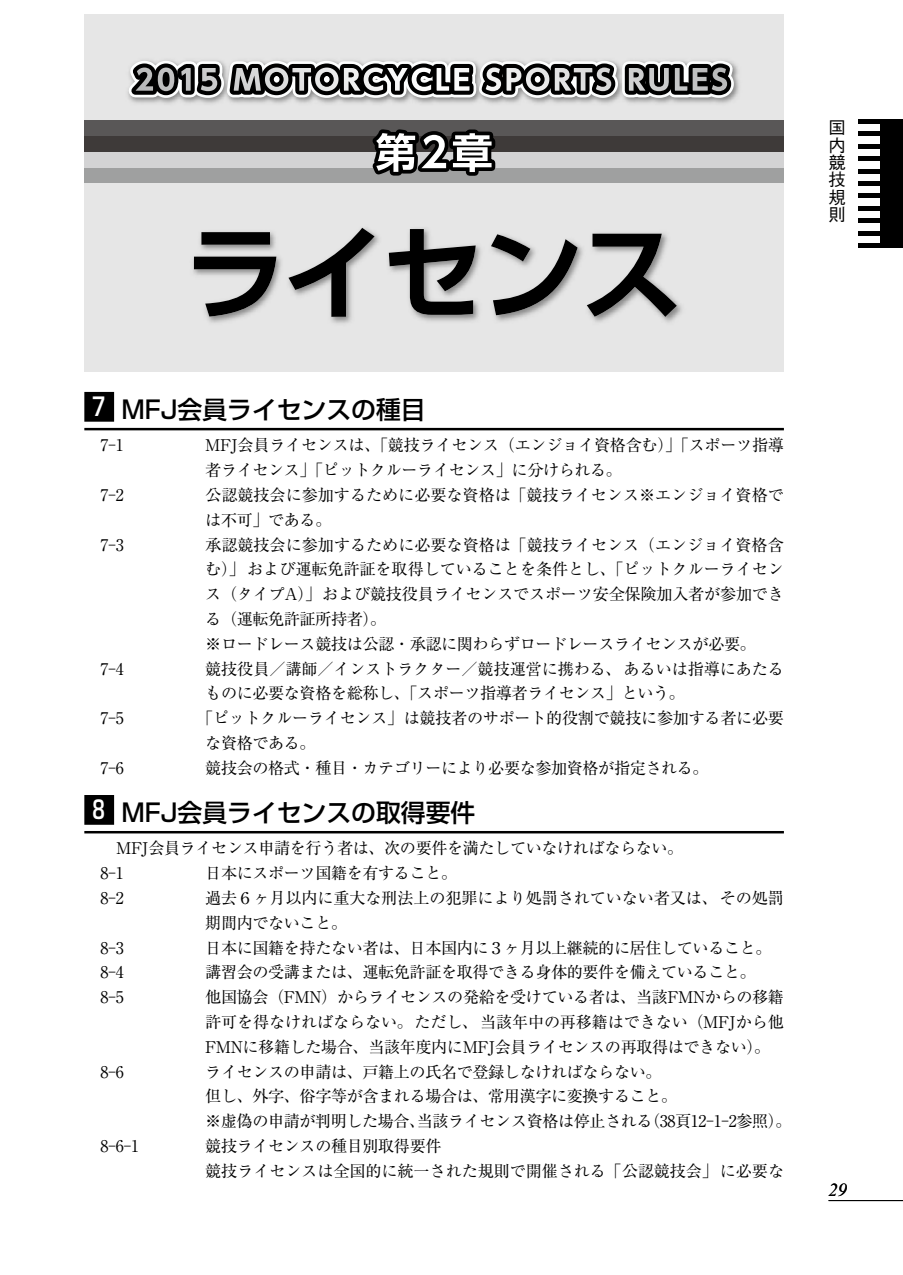
<style>
.page{position:relative;width:903px;height:1275px;background:#fff}
.page>*{position:absolute;margin:0;border:0;box-sizing:border-box;transform-origin:0 0}
.t1{font:24.85px "Shin Go Pro Medium 90 msp RKSJ H";color:#000}
.t2{font:italic 18.55px "Times New Roman";color:#000}
.t3{font:17.32px/17.3px "Gothic BBB Pro Medium 90 msp RKSJ V";color:#000;text-align:justify}
.t4{font:16.1px/24.8px "Ryumin Pro Regular 90 msp RKSJ H";letter-spacing:-.025em;color:#000}
.t5{font:16.1px/24.8px "Ryumin Pro Regular 90 msp RKSJ H";letter-spacing:-.005em;color:#000}
.s1{color:#fff}
</style>
<div class="page">
<div style="left:858px;top:131px;width:25px;height:5px;background:#000"></div>
<div style="left:858px;top:144px;width:25px;height:5px;background:#000"></div>
<div style="left:858px;top:156px;width:25px;height:5px;background:#000"></div>
<div style="left:858px;top:169px;width:25px;height:5px;background:#000"></div>
<div style="left:858px;top:181px;width:25px;height:5px;background:#000"></div>
<div style="left:858px;top:193px;width:25px;height:5px;background:#000"></div>
<div style="left:858px;top:206px;width:25px;height:5px;background:#000"></div>
<div style="left:858px;top:218px;width:25px;height:5px;background:#000"></div>
<div style="left:858px;top:231px;width:25px;height:5px;background:#000"></div>
<div style="left:858px;top:243px;width:25px;height:5px;background:#000"></div>
<div style="left:858px;top:119px;width:25px;height:5px;background:#000"></div>
<div style="left:881px;top:119px;width:22px;height:129px;background:#000"></div>
<hr style="left:828px;top:1200px;width:75px;height:1px;background:#000">
<div style="left:84px;top:392px;width:30px;height:30px;background:#000"></div>
<hr style="left:84px;top:428px;width:700px;height:2px;background:#000">
<div style="left:84px;top:795px;width:30px;height:30px;background:#000"></div>
<hr style="left:84px;top:831px;width:700px;height:2px;background:#000">
<div style="left:84px;top:15px;width:700px;height:357px;background:#e6e6e6"></div>
<div style="left:84px;top:167px;width:700px;height:16px;background:#9fa0a0"></div>
<div style="left:84px;top:152px;width:700px;height:15px;background:#d3d3d4"></div>
<div style="left:84px;top:136px;width:700px;height:16px;background:#3e3a39"></div>
<div style="left:84px;top:120px;width:700px;height:16px;background:#595757"></div>
<img style="left:193px;top:227px;width:489px;height:96px">
<svg style="left:194px;top:232px;width:82px;height:85px"></svg>
<svg style="left:288px;top:228px;width:87px;height:89px"></svg>
<svg style="left:389px;top:229px;width:87px;height:86px"></svg>
<svg style="left:491px;top:234px;width:87px;height:81px"></svg>
<svg style="left:587px;top:234px;width:90px;height:83px"></svg>
<svg style="left:104px;top:14px;width:639px;height:162px"></svg>
<p class="t3" style="left:828px;top:122px;width:18px">国内競技規則</p>
<h1 class="t1" style="left:93px;top:400px;width:335px"><span class="s1">7</span> MFJ会員ライセンスの種目</h1>
<p class="t4" style="left:100px;top:435px;width:25px">7-1</p>
<p class="t4" style="left:205px;top:435px;width:580px">MFJ会員ライセンスは、「競技ライセンス（エンジョイ資格含む）」「スポーツ指導者ライセンス」「ピットクルーライセンス」に分けられる。</p>
<p class="t4" style="left:100px;top:485px;width:25px">7-2</p>
<p class="t5" style="left:205px;top:485px;width:580px">公認競技会に参加するために必要な資格は「競技ライセンス※エンジョイ資格では不可」である。</p>
<p class="t4" style="left:100px;top:534px;width:25px">7-3</p>
<p class="t4" style="left:205px;top:534px;width:580px">承認競技会に参加するために必要な資格は「競技ライセンス（エンジョイ資格含む）」および運転免許証を取得していることを条件とし、「ピットクルーライセンス（タイプA）」および競技役員ライセンスでスポーツ安全保険加入者が参加できる（運転免許証所持者）。<br>※ロードレース競技は公認・承認に関わらずロードレースライセンスが必要。</p>
<p class="t4" style="left:100px;top:658px;width:25px">7-4</p>
<p class="t5" style="left:205px;top:658px;width:580px">競技役員／講師／インストラクター／競技運営に携わる、あるいは指導にあたるものに必要な資格を総称し、「スポーツ指導者ライセンス」という。</p>
<p class="t4" style="left:100px;top:708px;width:25px">7-5</p>
<p class="t4" style="left:205px;top:708px;width:580px;text-indent:-8px">「ピットクルーライセンス」は競技者のサポート的役割で競技に参加する者に必要な資格である。</p>
<p class="t4" style="left:100px;top:757px;width:25px">7-6</p>
<p class="t4" style="left:205px;top:757px;width:505px">競技会の格式・種目・カテゴリーにより必要な参加資格が指定される。</p>
<h1 class="t1" style="left:93px;top:803px;width:384px"><span class="s1">8</span> MFJ会員ライセンスの取得要件</h1>
<p class="t4" style="left:100px;top:838px;width:584px">　MFJ会員ライセンス申請を行う者は、次の要件を満たしていなければならない。<br>8-1</p>
<p class="t4" style="left:205px;top:863px;width:253px">日本にスポーツ国籍を有すること。</p>
<p class="t4" style="left:100px;top:888px;width:25px">8-2</p>
<p class="t5" style="left:205px;top:888px;width:580px">過去６ヶ月以内に重大な刑法上の犯罪により処罰されていない者又は、その処罰期間内でないこと。</p>
<p class="t4" style="left:100px;top:937px;width:25px">8-3</p>
<p class="t4" style="left:205px;top:937px;width:568px">日本に国籍を持たない者は、日本国内に３ヶ月以上継続的に居住していること。</p>
<p class="t4" style="left:100px;top:962px;width:25px">8-4</p>
<p class="t4" style="left:205px;top:962px;width:552px">講習会の受講または、運転免許証を取得できる身体的要件を備えていること。</p>
<p class="t4" style="left:100px;top:987px;width:25px">8-5</p>
<p class="t4" style="left:205px;top:987px;width:580px;text-align:justify">他国協会（FMN）からライセンスの発給を受けている者は、当該FMNからの移籍許可を得なければならない。ただし、当該年中の再移籍はできない（MFJから他FMNに移籍した場合、当該年度内にMFJ会員ライセンスの再取得はできない）。</p>
<p class="t4" style="left:100px;top:1061px;width:25px">8-6</p>
<p class="t4" style="left:205px;top:1061px;width:588px">ライセンスの申請は、戸籍上の氏名で登録しなければならない。<br>但し、外字、俗字等が含まれる場合は、常用漢字に変換すること。<br>※虚偽の申請が判明した場合、当該ライセンス資格は停止される（38頁12-1-2参照）。</p>
<p class="t4" style="left:100px;top:1136px;width:40px">8-6-1</p>
<p class="t5" style="left:205px;top:1136px;width:580px">競技ライセンスの種目別取得要件<br>競技ライセンスは全国的に統一された規則で開催される「公認競技会」に必要な</p>
<p class="t2" style="left:828px;top:1179px;width:20px">29</p>
</div>
